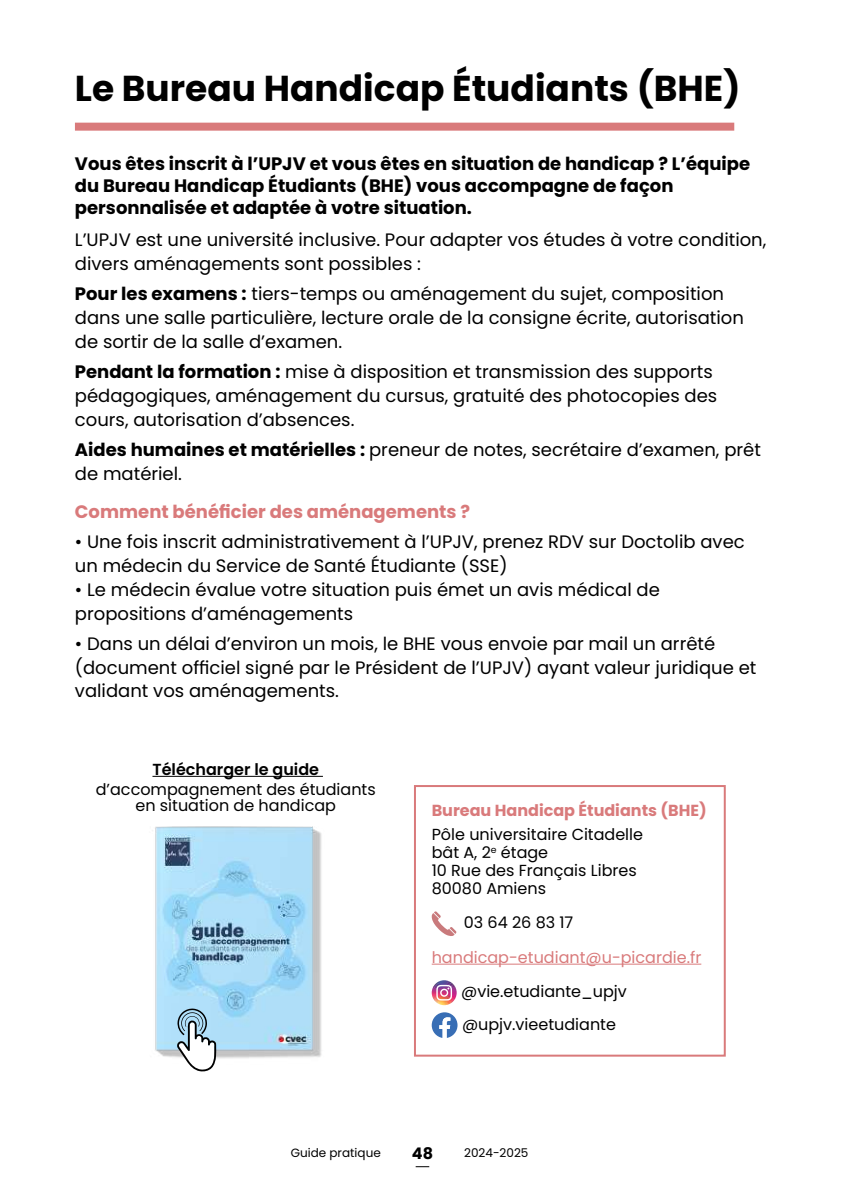
<style>
.page{position:relative;width:842px;height:1192px;background:#fff}
.page>*{position:absolute;margin:0;border:0;box-sizing:border-box;transform-origin:0 0}
.t1{font:700 36px "Poppins";color:#000}
.t2{font:18px/24px "Poppins";color:#000}
.t3{font:700 18px/21.6px "Poppins";color:#000}
.t4{font:700 18px "Poppins";color:#d97a7b}
.t5{font:16px/18px "Poppins";color:#000}
.t6{font:16px "Poppins";color:#d97a7b}
.t7{font:700 16px "Poppins";color:#d97a7b}
.t8{font:600 16px "Poppins";color:#000}
.t9{font:700 16px "Poppins";color:#000}
.t10{font:12px "Poppins";color:#000}
.s1{font-weight:700}
</style>
<div class="page">
<svg style="left:416px;top:1166px;width:13px;height:1px"></svg>
<div style="left:75px;top:123px;width:659px;height:8px;background:#d97a7b"></div>
<hr style="left:432px;top:964px;width:269px;height:1px;background:#d97a7b">
<div style="left:414px;top:785px;width:312px;height:272px;border:2px solid #d97a7b"></div>
<svg style="left:432px;top:911px;width:25px;height:25px"></svg>
<hr style="left:152px;top:776px;width:171px;height:1px;background:#000">
<img style="left:155px;top:826px;width:167px;height:233px">
<svg style="left:176px;top:1008px;width:40px;height:64px"></svg>
<img style="left:432px;top:980px;width:25px;height:25px;border-radius:12px">
<svg style="left:436px;top:985px;width:16px;height:16px"></svg>
<svg style="left:432px;top:1012px;width:26px;height:26px"></svg>
<h1 class="t1" style="left:75px;top:67px;width:667px">Le Bureau Handicap Étudiants (BHE)</h1>
<p class="t3" style="left:75px;top:153px;width:677px">Vous êtes inscrit à l’UPJV et vous êtes en situation de handicap ? L’équipe du Bureau Handicap Étudiants (BHE) vous accompagne de façon personnalisée et adaptée à votre situation.</p>
<p class="t2" style="left:75px;top:227px;width:693px">L’UPJV est une université inclusive. Pour adapter vos études à votre condition, divers aménagements sont possibles :</p>
<p class="t2" style="left:75px;top:281px;width:671px"><span class="s1">Pour les examens :</span> tiers-temps ou aménagement du sujet, composition dans une salle particulière, lecture orale de la consigne écrite, autorisation de sortir de la salle d’examen.</p>
<p class="t2" style="left:75px;top:359px;width:644px"><span class="s1">Pendant la formation :</span> mise à disposition et transmission des supports pédagogiques, aménagement du cursus, gratuité des photocopies des cours, autorisation d’absences.</p>
<p class="t2" style="left:75px;top:437px;width:688px"><span class="s1">Aides humaines et matérielles :</span> preneur de notes, secrétaire d’examen, prêt de matériel.</p>
<p class="t4" style="left:75px;top:501px;width:397px">Comment bénéficier des aménagements ?</p>
<p class="t2" style="left:75px;top:529px;width:671px">• Une fois inscrit administrativement à l’UPJV, prenez RDV sur Doctolib avec un médecin du Service de Santé Étudiante (SSE)</p>
<p class="t2" style="left:75px;top:577px;width:586px">• Le médecin évalue votre situation puis émet un avis médical de propositions d’aménagements</p>
<p class="t2" style="left:75px;top:631px;width:683px">• Dans un délai d’environ un mois, le BHE vous envoie par mail un arrêté (document officiel signé par le Président de l’UPJV) ayant valeur juridique et validant vos aménagements.</p>
<p class="t8" style="left:152px;top:760px;width:168px">Télécharger le guide</p>
<p class="t5" style="left:96px;top:782px;width:281px;line-height:16px;text-align:center">d’accompagnement des étudiants en situation de handicap</p>
<p class="t7" style="left:432px;top:801px;width:276px">Bureau Handicap Étudiants (BHE)</p>
<p class="t5" style="left:432px;top:826px;width:213px">Pôle universitaire Citadelle bât A, 2<sup>e</sup> étage<br>10 Rue des Français Libres<br>80080 Amiens</p>
<p class="t5" style="left:464px;top:914px;width:111px">03 64 26 83 17</p>
<p class="t6" style="left:432px;top:948px;width:271px">handicap-etudiant@u-picardie.fr</p>
<p class="t5" style="left:461px;top:975px;width:167px;line-height:32.6px">@vie.etudiante_upjv @upjv.vieetudiante</p>
<p class="t10" style="left:291px;top:1146px;width:91px">Guide pratique</p>
<p class="t9" style="left:412px;top:1144px;width:23px">48</p>
<p class="t10" style="left:464px;top:1146px;width:66px">2024-2025</p>
</div>
